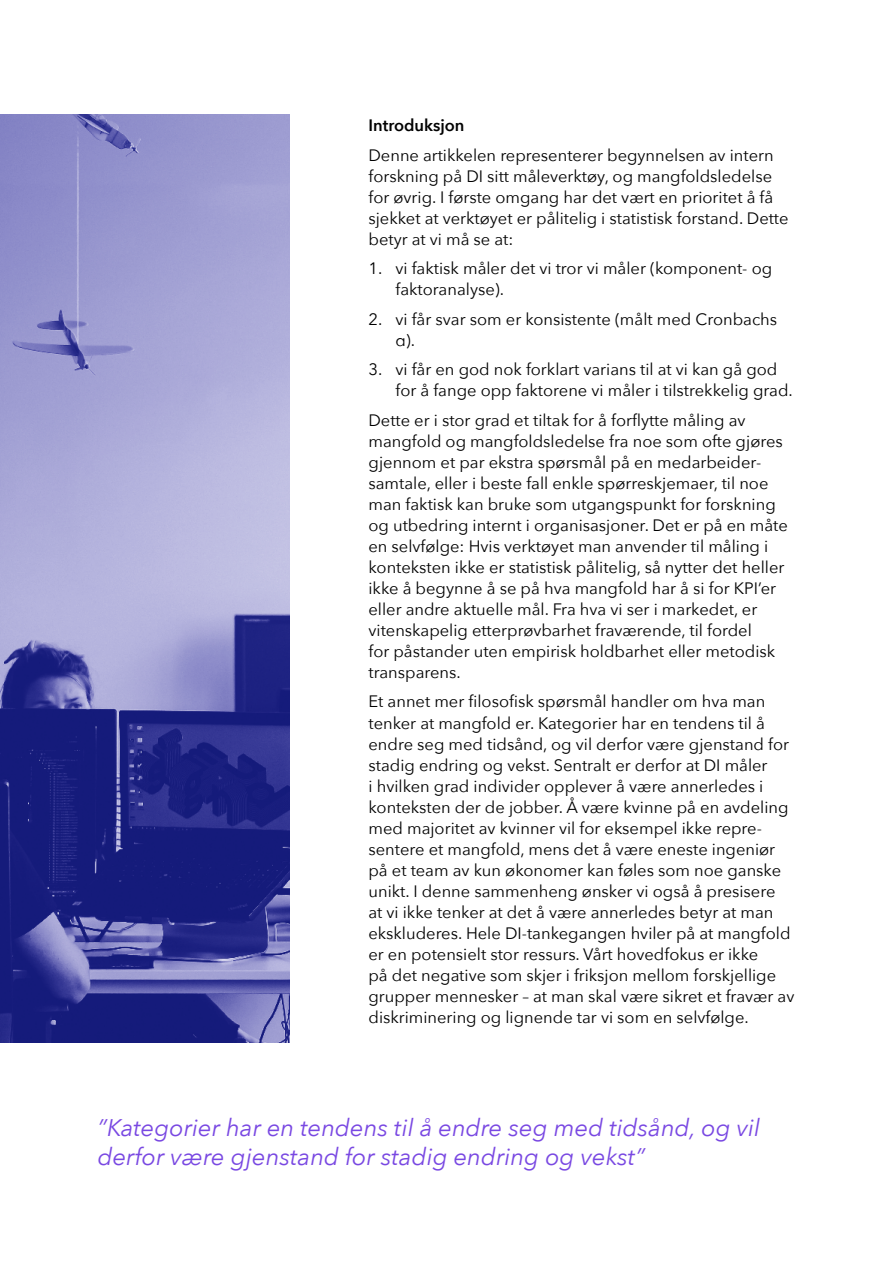
<style>
.page{position:relative;width:893px;height:1263px;background:#fff}
.page>*{position:absolute;margin:0;border:0;box-sizing:border-box;transform-origin:0 0}
.t1{font:italic 24px/28.8px "Avenir Next";color:#7948e2}
.t2{font:16.5px/21px "Avenir Next";color:#000}
.t3{font:600 16.5px "Avenir Next";color:#000}
</style>
<div class="page">
<img style="left:0;top:115px;width:289px;height:928px">
<p class="t3" style="left:368px;top:111px;width:97px">Introduksjon</p>
<p class="t2" style="left:368px;top:144px;width:422px">Denne artikkelen representerer begynnelsen av intern forskning på DI sitt måleverktøy, og mangfoldsledelse for øvrig. I første omgang har det vært en prioritet å få sjekket at verktøyet er pålitelig i statistisk forstand. Dette betyr at vi må se at:</p>
<p class="t2" style="left:395px;top:257px;width:378px;text-indent:-27px">1. vi faktisk måler det vi tror vi måler (komponent- og faktoranalyse).</p>
<p class="t2" style="left:395px;top:308px;width:383px;text-indent:-27px">2. vi får svar som er konsistente (målt med Cronbachs α).</p>
<p class="t2" style="left:395px;top:358px;width:399px;text-indent:-27px">3. vi får en god nok forklart varians til at vi kan gå god for å fange opp faktorene vi måler i tilstrekkelig grad.</p>
<p class="t2" style="left:368px;top:409px;width:421px">Dette er i stor grad et tiltak for å forflytte måling av mangfold og mangfoldsledelse fra noe som ofte gjøres gjennom et par ekstra spørsmål på en medarbeider&shy;samtale, eller i beste fall enkle spørreskjemaer, til noe man faktisk kan bruke som utgangspunkt for forskning og utbedring internt i organisasjoner. Det er på en måte en selvfølge: Hvis verktøyet man anvender til måling i konteksten ikke er statistisk pålitelig, så nytter det heller ikke å begynne å se på hva mangfold har å si for KPI’er eller andre aktuelle mål. Fra hva vi ser i markedet, er vitenskapelig etterprøvbarhet fraværende, til fordel<br>for påstander uten empirisk holdbarhet eller metodisk transparens.</p>
<p class="t2" style="left:368px;top:690px;width:427px">Et annet mer filosofisk spørsmål handler om hva man tenker at mangfold er. Kategorier har en tendens til å endre seg med tidsånd, og vil derfor være gjenstand for stadig endring og vekst. Sentralt er derfor at DI måler<br>i hvilken grad individer opplever å være annerledes i konteksten der de jobber. Å være kvinne på en avdeling med majoritet av kvinner vil for eksempel ikke repre&shy;sentere et mangfold, mens det å være eneste ingeniør på et team av kun økonomer kan føles som noe ganske unikt. I denne sammenheng ønsker vi også å presisere<br>at vi ikke tenker at det å være annerledes betyr at man ekskluderes. Hele DI-tankegangen hviler på at mangfold er en potensielt stor ressurs. Vårt hovedfokus er ikke<br>på det negative som skjer i friksjon mellom forskjellige grupper mennesker – at man skal være sikret et fravær av diskriminering og lignende tar vi som en selvfølge.</p>
<h1 class="t1" style="left:98px;top:1112px;width:664px">”Kategorier har en tendens til å endre seg med tidsånd, og vil derfor være gjenstand for stadig endring og vekst”</h1>
</div>
